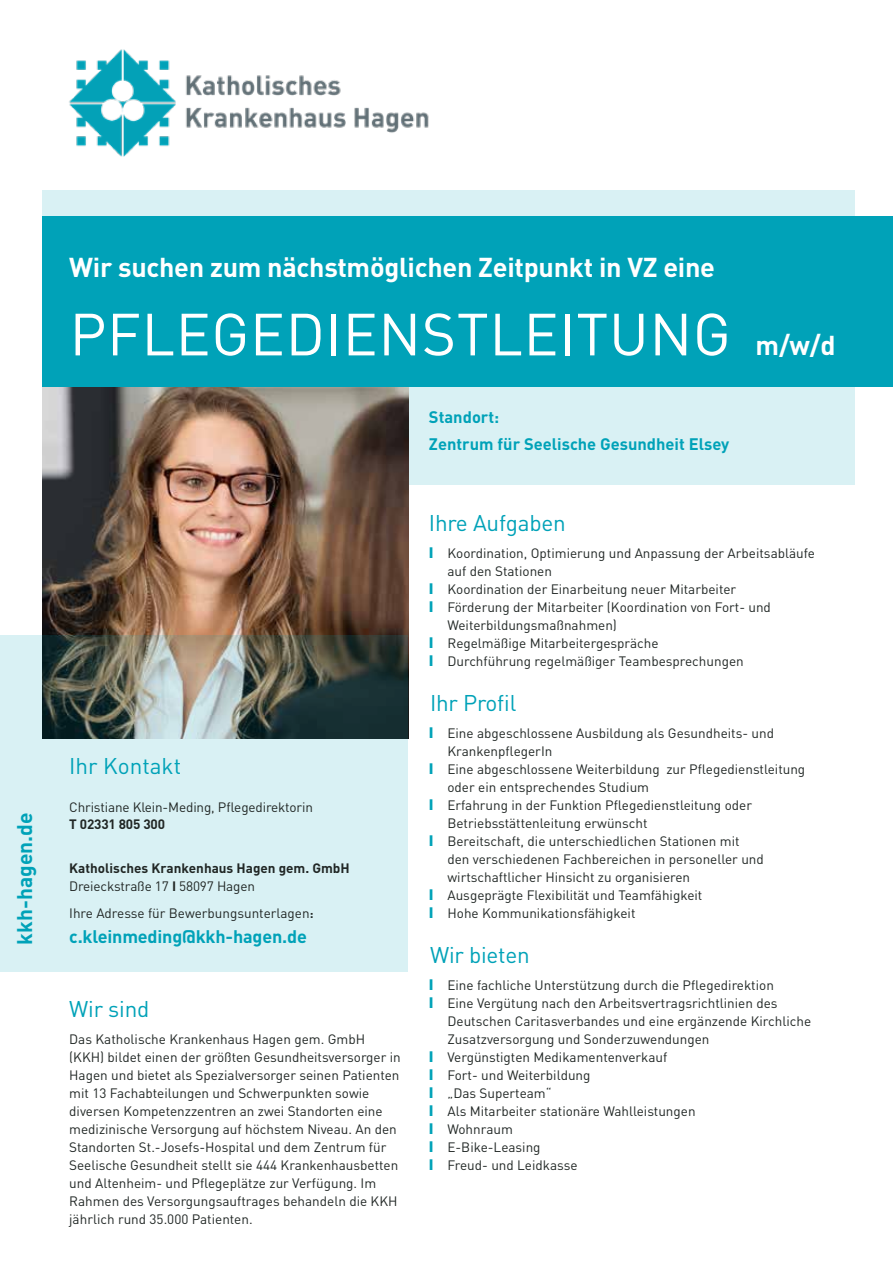
<style>
.page{position:relative;width:893px;height:1263px;background:#fff}
.page>*{position:absolute;margin:0;border:0;box-sizing:border-box;transform-origin:0 0}
.t1{font:58.5px "DIN Pro";letter-spacing:.01em;color:#fff}
.t2{font:700 27px "DIN Pro";letter-spacing:-.01em;color:#fff}
.t3{font:22.5px "DIN Pro";letter-spacing:-.01em;color:#00a2b8}
.t4{font:700 21px "DIN Pro";color:#00a2b8}
.t5{font:700 18px "DIN Pro";letter-spacing:-.01em;color:#00a2b8}
.t6{font:700 16.5px/27px "DIN Pro";color:#00a2b8}
.t7{font:13.5px/18px "DIN Pro";color:#212725}
.t8{font:700 13.5px/18px "DIN Pro";color:#212725}
.s1{font-weight:700;font-size:27px}
.s2{font-weight:900;font-size:15px;color:#00a2b8}
.s3{font-weight:400}
.s4{font-weight:700;font-size:12px}
</style>
<div class="page">
<div style="left:43px;top:190px;width:812px;height:295px;background:#d9f1f4"></div>
<img style="left:43px;top:387px;width:365px;height:248px">
<svg style="left:0;top:635px;width:408px;height:336px;background:#bbcfd0"></svg>
<div style="left:43px;top:216px;width:850px;height:171px;background:#00a2b8"></div>
<img style="left:69px;top:49px;width:360px;height:108px">
<h3 class="t4" style="left:10px;top:945px;width:134px;rotate:-90deg">kkh-hagen.de</h3>
<h2 class="t2" style="left:69px;top:249px;width:647px">Wir suchen zum nächstmöglichen Zeitpunkt in VZ eine</h2>
<h1 class="t1" style="left:70px;top:294px;width:768px">PFLEGEDIENSTLEITUNG <span class="s1">m/w/d</span></h1>
<p class="t6" style="left:429px;top:403px;width:302px">Standort:<br>Zentrum für Seelische Gesundheit Elsey</p>
<h3 class="t3" style="left:429px;top:508px;width:138px">Ihre Aufgaben</h3>
<p class="t7" style="left:429px;top:544px;width:387px"><span class="s2">I</span> Koordination, Optimierung und Anpassung der Arbeitsabläufe</p>
<p class="t7" style="left:447px;top:562px;width:106px">auf den Stationen</p>
<p class="t7" style="left:429px;top:580px;width:309px"><span class="s2">I</span> Koordination der Einarbeitung neuer Mitarbeiter</p>
<p class="t7" style="left:429px;top:598px;width:343px"><span class="s2">I</span> Förderung der Mitarbeiter (Koordination von Fort- und</p>
<p class="t7" style="left:447px;top:616px;width:171px">Weiterbildungsmaßnahmen)</p>
<p class="t7" style="left:429px;top:634px;width:231px"><span class="s2">I</span> Regelmäßige Mitarbeitergespräche</p>
<p class="t7" style="left:429px;top:652px;width:316px"><span class="s2">I</span> Durchführung regelmäßiger Teambesprechungen</p>
<h3 class="t3" style="left:69px;top:751px;width:113px">Ihr Kontakt</h3>
<p class="t7" style="left:69px;top:798px;width:245px">Christiane Klein-Meding, Pflegedirektorin</p>
<p class="t8" style="left:69px;top:814px;width:97px">T 02331 805 300</p>
<p class="t8" style="left:69px;top:859px;width:282px">Katholisches Krankenhaus Hagen gem. GmbH<br><span class="s3">Dreieckstraße 17</span> I <span class="s3">58097 Hagen</span></p>
<p class="t7" style="left:69px;top:904px;width:246px">Ihre Adresse für Bewerbungsunterlagen<span class="s4">:</span></p>
<h3 class="t5" style="left:69px;top:924px;width:239px">c.kleinmeding@kkh-hagen.de</h3>
<h3 class="t3" style="left:69px;top:994px;width:82px">Wir sind</h3>
<p class="t7" style="left:69px;top:1030px;width:333px">Das Katholische Krankenhaus Hagen gem. GmbH (KKH) bildet einen der größten Gesundheitsversorger in Hagen und bietet als Spezialversorger seinen Patienten mit 13 Fachabteilungen und Schwerpunkten sowie diversen Kompetenzzentren an zwei Standorten eine medizinische Versorgung auf höchstem Niveau. An den Standorten St.-Josefs-Hospital und dem Zentrum für Seelische Gesundheit stellt sie 444 Krankenhausbetten und Altenheim- und Pflegeplätze zur Verfügung. Im Rahmen des Versorgungsauftrages behandeln die KKH jährlich rund 35.000 Patienten.</p>
<h3 class="t3" style="left:430px;top:688px;width:88px">Ihr Profil</h3>
<p class="t7" style="left:429px;top:724px;width:347px"><span class="s2">I</span> Eine abgeschlossene Ausbildung als Gesundheits- und</p>
<p class="t7" style="left:447px;top:742px;width:106px">KrankenpflegerIn</p>
<p class="t7" style="left:429px;top:760px;width:378px"><span class="s2">I</span> Eine abgeschlossene Weiterbildung zur Pflegedienstleitung</p>
<p class="t7" style="left:447px;top:778px;width:203px">oder ein entsprechendes Studium</p>
<p class="t7" style="left:429px;top:796px;width:325px"><span class="s2">I</span> Erfahrung in der Funktion Pflegedienstleitung oder</p>
<p class="t7" style="left:447px;top:814px;width:202px">Betriebsstättenleitung erwünscht</p>
<p class="t7" style="left:429px;top:832px;width:312px"><span class="s2">I</span> Bereitschaft, die unterschiedlichen Stationen mit</p>
<p class="t7" style="left:447px;top:850px;width:318px">den verschiedenen Fachbereichen in personeller und</p>
<p class="t7" style="left:447px;top:868px;width:244px">wirtschaftlicher Hinsicht zu organisieren</p>
<p class="t7" style="left:429px;top:886px;width:275px"><span class="s2">I</span> Ausgeprägte Flexibilität und Teamfähigkeit</p>
<p class="t7" style="left:429px;top:904px;width:208px"><span class="s2">I</span> Hohe Kommunikationsfähigkeit</p>
<h3 class="t3" style="left:430px;top:940px;width:101px">Wir bieten</h3>
<p class="t7" style="left:429px;top:976px;width:346px"><span class="s2">I</span> Eine fachliche Unterstützung durch die Pflegedirektion</p>
<p class="t7" style="left:429px;top:994px;width:350px"><span class="s2">I</span> Eine Vergütung nach den Arbeitsvertragsrichtlinien des</p>
<p class="t7" style="left:447px;top:1012px;width:365px">Deutschen Caritasverbandes und eine ergänzende Kirchliche</p>
<p class="t7" style="left:447px;top:1030px;width:264px">Zusatzversorgung und Sonderzuwendungen</p>
<p class="t7" style="left:429px;top:1048px;width:240px"><span class="s2">I</span> Vergünstigten Medikamentenverkauf</p>
<p class="t7" style="left:429px;top:1066px;width:163px"><span class="s2">I</span> Fort- und Weiterbildung</p>
<p class="t7" style="left:429px;top:1084px;width:124px"><span class="s2">I</span> „Das Superteam“</p>
<p class="t7" style="left:429px;top:1102px;width:268px"><span class="s2">I</span> Als Mitarbeiter stationäre Wahlleistungen</p>
<p class="t7" style="left:429px;top:1120px;width:85px"><span class="s2">I</span> Wohnraum</p>
<p class="t7" style="left:429px;top:1138px;width:113px"><span class="s2">I</span> E-Bike-Leasing</p>
<p class="t7" style="left:429px;top:1156px;width:150px"><span class="s2">I</span> Freud- und Leidkasse</p>
</div>
